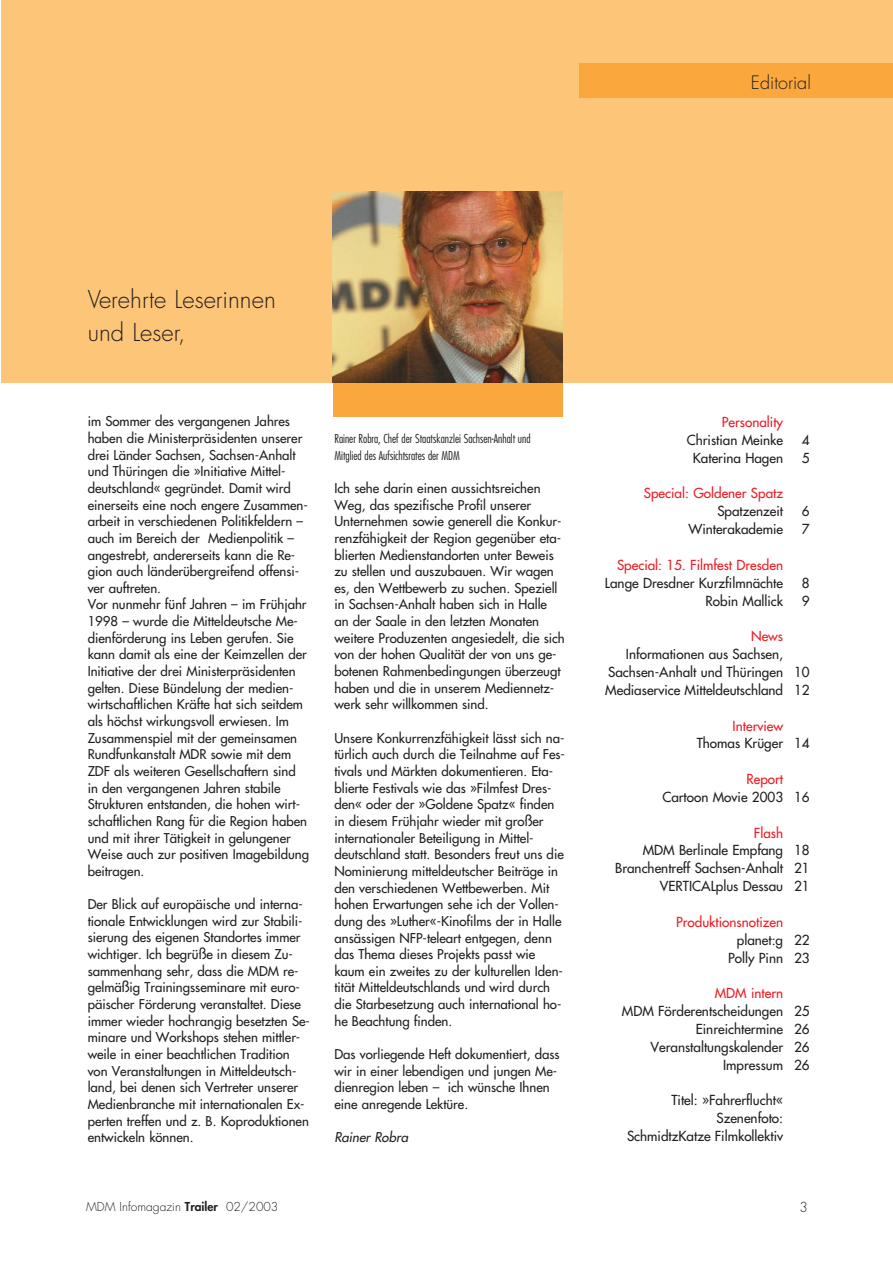
<style>
.page{position:relative;width:893px;height:1263px;background:#fff}
.page>*{position:absolute;margin:0;border:0;box-sizing:border-box;transform-origin:0 0}
.t1{font:300 24px/33px "Futura";color:#231f1f}
.t2{font:300 18px "Futura";color:#231f1f}
.t3{font:13.5px/17.9px "Futura";color:#231f1f;text-align:right}
.t4{font:13.5px "Futura";color:#ee1c24}
.t5{font:300 13.5px "Futura";color:#231f1f}
.t6{font:13.2px/16.6px "Futura";color:#231f1f}
.t7{font:italic 13.2px "Futura";color:#231f1f}
.t8{font:300 condensed 12px/16.6px "Futura";color:#231f1f}
.t9{font:300 12px "Futura";color:#231f1f}
.s1{font-weight:800}
</style>
<div class="page">
<div style="left:333px;top:383px;width:229px;height:34px;background:#faa73e"></div>
<div style="left:1px;top:0;width:891px;height:383px;background:#fdc578"></div>
<div style="left:579px;top:64px;width:313px;height:34px;background:#faa73e"></div>
<img style="left:333px;top:191px;width:229px;height:192px">
<h2 class="t2" style="left:751px;top:74px;width:61px">Editorial</h2>
<h1 class="t1" style="left:88px;top:285px;width:189px">Verehrte Leserinnen und Leser,</h1>
<p class="t6" style="left:88px;top:414px;width:223px">im Sommer des vergangenen Jahres haben die Ministerpräsidenten unserer drei Länder Sachsen, Sachsen-Anhalt und Thüringen die »Initiative Mittel&shy;deutschland« gegründet. Damit wird einerseits eine noch engere Zusammen&shy;arbeit in verschiedenen Politikfeldern – auch im Bereich der Medienpolitik – angestrebt, andererseits kann die Re&shy;gion auch länderübergreifend offensi&shy;ver auftreten.<br>Vor nunmehr fünf Jahren – im Frühjahr 1998 – wurde die Mitteldeutsche Me&shy;dienförderung ins Leben gerufen. Sie kann damit als eine der Keimzellen der Initiative der drei Ministerpräsidenten gelten. Diese Bündelung der medien&shy;wirtschaftlichen Kräfte hat sich seitdem als höchst wirkungsvoll erwiesen. Im Zusammenspiel mit der gemeinsamen Rundfunkanstalt MDR sowie mit dem ZDF als weiteren Gesellschaftern sind in den vergangenen Jahren stabile Strukturen entstanden, die hohen wirt&shy;schaftlichen Rang für die Region haben und mit ihrer Tätigkeit in gelungener Weise auch zur positiven Imagebildung beitragen.</p>
<p class="t6" style="left:88px;top:897px;width:224px">Der Blick auf europäische und interna&shy;tionale Entwicklungen wird zur Stabili&shy;sierung des eigenen Standortes immer wichtiger. Ich begrüße in diesem Zu&shy;sammenhang sehr, dass die MDM re&shy;gelmäßig Trainingsseminare mit euro&shy;päischer Förderung veranstaltet. Diese immer wieder hochrangig besetzten Se&shy;minare und Workshops stehen mittler&shy;weile in einer beachtlichen Tradition von Veranstaltungen in Mitteldeutsch&shy;land, bei denen sich Vertreter unserer Medienbranche mit internationalen Ex&shy;perten treffen und z. B. Koproduktionen entwickeln können.</p>
<p class="t8" style="left:334px;top:431px;width:198px">Rainer Robra, Chef der Staatskanzlei Sachsen-Anhalt und<br>Mitglied des Aufsichtsrates der MDM</p>
<p class="t6" style="left:334px;top:481px;width:232px">Ich sehe darin einen aussichtsreichen Weg, das spezifische Profil unserer Unternehmen sowie generell die Konkur&shy;renzfähigkeit der Region gegenüber eta&shy;blierten Medienstandorten unter Beweis zu stellen und auszubauen. Wir wagen es, den Wettbewerb zu suchen. Speziell in Sachsen-Anhalt haben sich in Halle<br>an der Saale in den letzten Monaten weitere Produzenten angesiedelt, die sich von der hohen Qualität der von uns ge&shy;botenen Rahmenbedingungen überzeugt haben und die in unserem Mediennetz&shy;werk sehr willkommen sind.</p>
<p class="t6" style="left:334px;top:730px;width:232px">Unsere Konkurrenzfähigkeit lässt sich na&shy;türlich auch durch die Teilnahme auf Fes&shy;tivals und Märkten dokumentieren. Eta&shy;blierte Festivals wie das »Filmfest Dres&shy;den« oder der »Goldene Spatz« finden in diesem Frühjahr wieder mit großer internationaler Beteiligung in Mittel&shy;deutschland statt. Besonders freut uns die Nominierung mitteldeutscher Beiträge in den verschiedenen Wettbewerben. Mit hohen Erwartungen sehe ich der Vollen&shy;dung des »Luther«-Kinofilms der in Halle ansässigen NFP-teleart entgegen, denn das Thema dieses Projekts passt wie kaum ein zweites zu der kulturellen Iden&shy;tität Mitteldeutschlands und wird durch die Starbesetzung auch international ho&shy;he Beachtung finden.</p>
<p class="t6" style="left:334px;top:1047px;width:227px">Das vorliegende Heft dokumentiert, dass wir in einer lebendigen und jungen Me&shy;dienregion leben – ich wünsche Ihnen eine anregende Lektüre.</p>
<p class="t7" style="left:334px;top:1131px;width:75px">Rainer Robra</p>
<p class="t4" style="left:721px;top:415px;width:63px">Personality</p>
<p class="t3" style="left:686px;top:432px;width:98px">Christian Meinke</p>
<p class="t3" style="left:801px;top:432px;width:9px">4</p>
<p class="t3" style="left:693px;top:450px;width:92px">Katerina Hagen</p>
<p class="t3" style="left:801px;top:450px;width:9px">5</p>
<p class="t4" style="left:644px;top:487px;width:141px">Special: Goldener Spatz</p>
<p class="t3" style="left:717px;top:503px;width:67px">Spatzenzeit</p>
<p class="t3" style="left:801px;top:503px;width:9px">6</p>
<p class="t3" style="left:688px;top:521px;width:96px">Winterakademie</p>
<p class="t3" style="left:801px;top:521px;width:9px">7</p>
<p class="t4" style="left:617px;top:558px;width:168px">Special: 15. Filmfest Dresden</p>
<p class="t3" style="left:605px;top:575px;width:180px">Lange Dresdner Kurzfilmnächte</p>
<p class="t3" style="left:801px;top:575px;width:9px">8</p>
<p class="t3" style="left:705px;top:593px;width:79px">Robin Mallick</p>
<p class="t3" style="left:801px;top:593px;width:9px">9</p>
<p class="t4" style="left:751px;top:630px;width:34px">News</p>
<p class="t3" style="left:605px;top:646px;width:206px;text-align:center">Informationen aus Sachsen,<br>Sachsen-Anhalt und Thüringen 10<br>Mediaservice Mitteldeutschland 12</p>
<p class="t4" style="left:732px;top:719px;width:52px">Interview</p>
<p class="t3" style="left:696px;top:735px;width:114px">Thomas Krüger 14</p>
<p class="t4" style="left:746px;top:772px;width:38px">Report</p>
<p class="t3" style="left:662px;top:789px;width:149px">Cartoon Movie 2003 16</p>
<p class="t4" style="left:754px;top:826px;width:31px">Flash</p>
<p class="t3" style="left:615px;top:842px;width:196px">MDM Berlinale Empfang 18<br>Branchentreff Sachsen-Anhalt 21<br>VERTICALplus Dessau 21</p>
<p class="t4" style="left:676px;top:915px;width:108px">Produktionsnotizen</p>
<p class="t3" style="left:728px;top:932px;width:83px">planet:g 22<br>Polly Pinn 23</p>
<p class="t4" style="left:714px;top:987px;width:70px">MDM intern</p>
<p class="t3" style="left:622px;top:1003px;width:189px">MDM Förderentscheidungen 25<br>Einreichtermine 26<br>Veranstaltungskalender 26<br>Impressum 26</p>
<p class="t3" style="left:627px;top:1092px;width:158px">Titel: »Fahrerflucht«<br>Szenenfoto:<br>SchmidtzKatze Filmkollektiv</p>
<p class="t9" style="left:86px;top:1201px;width:194px">MDM Infomagazin <span class="s1">Trailer</span> 02/2003</p>
<p class="t5" style="left:799px;top:1201px;width:10px">3</p>
</div>
